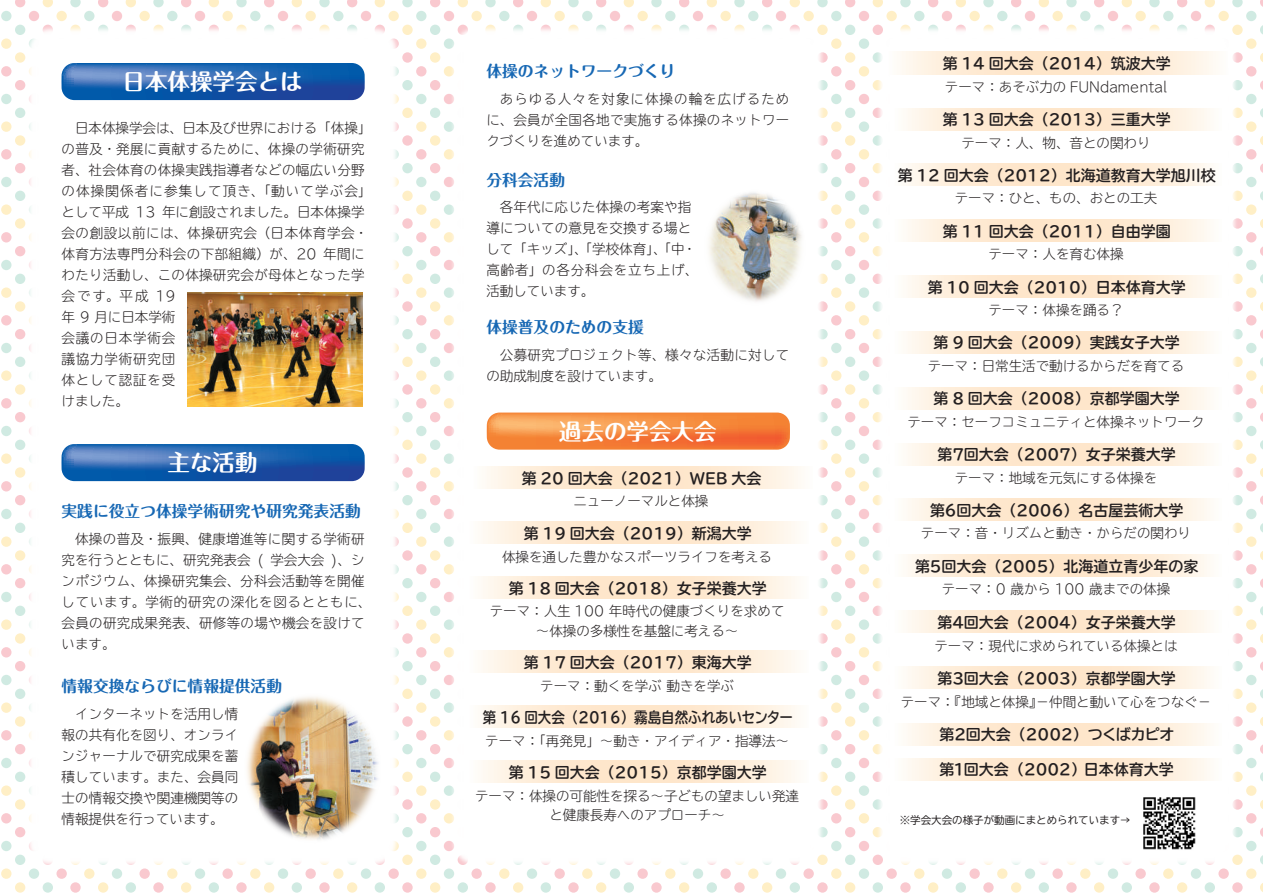
<style>
.page{position:relative;width:1263px;height:893px;background:#fff}
.page>*{position:absolute;margin:0;border:0;box-sizing:border-box;transform-origin:0 0}
.t1{font:700 22.5px "Maru Fo Pro";color:#fff}
.t2{font:700 15.75px "Maru Fo Pro";color:#1768b4}
.t3{font:700 15px "TBUDR Go Std";color:#231f20}
.t4{font:700 15px "TBUDR Go Std";color:#231f20;scale:.9 1}
.t5{font:700 15px "TBUDR Go Std";letter-spacing:-.02em;color:#231f20}
.t6{font:300 13.5px/21px "TBUDR Go Std Super";color:#231f20;text-align:justify}
.t7{font:300 13.5px/21px "TBUDR Go Std Super";letter-spacing:.025em;color:#231f20}
.t8{font:10.5px "TBUDR Go Std";color:#231f20}
</style>
<div class="page">
<img style="left:450px;top:0;width:376px;height:893px">
<img style="left:1px;top:0;width:449px;height:893px">
<img style="left:826px;top:0;width:437px;height:893px">
<svg style="left:61px;top:63px;width:304px;height:37px;background:#2764af"></svg>
<svg style="left:61px;top:444px;width:304px;height:37px;background:#2764af"></svg>
<svg style="left:487px;top:413px;width:303px;height:37px;background:#f58944"></svg>
<img style="left:695px;top:144px;width:125px;height:188px">
<img style="left:244px;top:655px;width:154px;height:232px">
<img style="left:187px;top:292px;width:176px;height:114px">
<svg style="left:467px;top:577px;width:342px;height:22px;background:#feecd8"></svg>
<svg style="left:892px;top:108px;width:329px;height:22px;background:#feecd8"></svg>
<svg style="left:892px;top:164px;width:329px;height:22px;background:#feecd8"></svg>
<svg style="left:892px;top:220px;width:329px;height:22px;background:#feecd8"></svg>
<svg style="left:892px;top:276px;width:329px;height:22px;background:#feecd8"></svg>
<svg style="left:892px;top:331px;width:329px;height:22px;background:#feecd8"></svg>
<svg style="left:892px;top:387px;width:329px;height:22px;background:#feecd8"></svg>
<svg style="left:892px;top:443px;width:329px;height:22px;background:#feecd8"></svg>
<svg style="left:892px;top:499px;width:329px;height:22px;background:#feecd8"></svg>
<svg style="left:892px;top:555px;width:329px;height:22px;background:#feecd8"></svg>
<svg style="left:892px;top:610px;width:329px;height:23px;background:#feecd8"></svg>
<svg style="left:892px;top:667px;width:329px;height:22px;background:#feecd8"></svg>
<svg style="left:892px;top:723px;width:329px;height:22px;background:#feecd8"></svg>
<svg style="left:892px;top:758px;width:329px;height:22px;background:#feecd8"></svg>
<svg style="left:467px;top:651px;width:342px;height:22px;background:#feecd8"></svg>
<svg style="left:467px;top:521px;width:342px;height:22px;background:#feecd8"></svg>
<svg style="left:471px;top:466px;width:342px;height:22px;background:#feecd8"></svg>
<svg style="left:467px;top:706px;width:342px;height:22px;background:#feecd8"></svg>
<svg style="left:886px;top:52px;width:342px;height:22px;background:#feecd8"></svg>
<svg style="left:467px;top:761px;width:342px;height:22px;background:#feecd8"></svg>
<img style="left:1137px;top:790px;width:64px;height:65px">
<h1 class="t1" style="left:123px;top:63px;width:181px">日本体操学会とは</h1>
<p class="t7" style="left:62px;top:117px;width:311px">　日本体操学会は、日本及び世界における「体操」の普及・発展に貢献するために、体操の学術研究者、社会体育の体操実践指導者などの幅広い分野の体操関係者に参集して頂き、「動いて学ぶ会」として平成 13 年に創設されました。日本体操学会の創設以前には、体操研究会（日本体育学会・体育方法専門分科会の下部組織）が、20 年間にわたり活動し、この体操研究会が母体となった学会です。平成 19<br>年 9 月に日本学術<br>会議の日本学術会<br>議協力学術研究団<br>体として認証を受<br>けました。</p>
<h1 class="t1" style="left:168px;top:444px;width:91px">主な活動</h1>
<p class="t2" style="left:62px;top:498px;width:301px">実践に役立つ体操学術研究や研究発表活動</p>
<p class="t7" style="left:62px;top:528px;width:311px">　体操の普及・振興、健康増進等に関する学術研究を行うとともに、研究発表会 ( 学会大会 )、シンポジウム、体操研究集会、分科会活動等を開催しています。学術的研究の深化を図るとともに、会員の研究成果発表、研修等の場や機会を設けています。</p>
<p class="t2" style="left:62px;top:673px;width:222px">情報交換ならびに情報提供活動</p>
<p class="t6" style="left:62px;top:703px;width:178px">　インターネットを活用し情報の共有化を図り、オンラインジャーナルで研究成果を蓄積しています。また、会員同士の情報交換や関連機関等の情報提供を行っています。</p>
<p class="t2" style="left:486px;top:58px;width:190px">体操のネットワークづくり</p>
<p class="t6" style="left:486px;top:88px;width:305px">　あらゆる人々を対象に体操の輪を広げるために、会員が全国各地で実施する体操のネットワークづくりを進めています。</p>
<p class="t2" style="left:486px;top:168px;width:80px">分科会活動</p>
<p class="t6" style="left:486px;top:196px;width:213px;text-align:left">　各年代に応じた体操の考案や指導についての意見を交換する場として「キッズ」、「学校体育」、「中・高齢者」の各分科会を立ち上げ、活動しています。</p>
<p class="t2" style="left:486px;top:314px;width:159px">体操普及のための支援</p>
<p class="t7" style="left:486px;top:344px;width:305px">　公募研究プロジェクト等、様々な活動に対しての助成制度を設けています。</p>
<h1 class="t1" style="left:559px;top:413px;width:159px">過去の学会大会</h1>
<p class="t3" style="left:522px;top:466px;width:241px">第 20 回大会（2021）WEB 大会</p>
<p class="t6" style="left:573px;top:490px;width:136px">ニューノーマルと体操</p>
<p class="t3" style="left:524px;top:521px;width:230px">第 19 回大会（2019）新潟大学</p>
<p class="t6" style="left:502px;top:546px;width:272px">体操を通した豊かなスポーツライフを考える</p>
<p class="t3" style="left:509px;top:576px;width:260px">第 18 回大会（2018）女子栄養大学</p>
<p class="t6" style="left:490px;top:601px;width:296px;line-height:19.5px;text-align:center">テーマ：人生 100 年時代の健康づくりを求めて～体操の多様性を基盤に考える～</p>
<p class="t3" style="left:524px;top:650px;width:230px">第 17 回大会（2017）東海大学</p>
<p class="t6" style="left:540px;top:675px;width:195px">テーマ：動くを学ぶ 動きを学ぶ</p>
<p class="t4" style="left:483px;top:705px;width:346px">第 16 回大会（2016）霧島自然ふれあいセンター</p>
<p class="t6" style="left:485px;top:730px;width:305px">テーマ：「再発見」～動き・アイディア・指導法～</p>
<p class="t3" style="left:509px;top:760px;width:260px">第 15 回大会（2015）京都学園大学</p>
<p class="t6" style="left:475px;top:785px;width:326px;line-height:19.5px;text-align:center">テーマ：体操の可能性を探る～子どもの望ましい発達と健康長寿へのアプローチ～</p>
<p class="t3" style="left:943px;top:51px;width:230px">第 14 回大会（2014）筑波大学</p>
<p class="t6" style="left:945px;top:76px;width:224px">テーマ：あそぶ力の FUNdamental</p>
<p class="t3" style="left:943px;top:107px;width:230px">第 13 回大会（2013）三重大学</p>
<p class="t6" style="left:961px;top:132px;width:190px">テーマ：人、物、音との関わり</p>
<p class="t3" style="left:898px;top:163px;width:320px">第 12 回大会（2012）北海道教育大学旭川校</p>
<p class="t6" style="left:955px;top:187px;width:204px">テーマ：ひと、もの、おとの工夫</p>
<p class="t3" style="left:943px;top:219px;width:230px">第 11 回大会（2011）自由学園</p>
<p class="t6" style="left:988px;top:243px;width:136px">テーマ：人を育む体操</p>
<p class="t3" style="left:928px;top:275px;width:260px">第 10 回大会（2010）日本体育大学</p>
<p class="t6" style="left:988px;top:299px;width:136px">テーマ：体操を踊る？</p>
<p class="t3" style="left:933px;top:331px;width:248px">第 9 回大会（2009）実践女子大学</p>
<p class="t6" style="left:928px;top:355px;width:258px">テーマ：日常生活で動けるからだを育てる</p>
<p class="t3" style="left:933px;top:386px;width:248px">第 8 回大会（2008）京都学園大学</p>
<p class="t6" style="left:907px;top:411px;width:298px">テーマ：セーフコミュニティと体操ネットワーク</p>
<p class="t3" style="left:937px;top:442px;width:240px">第７回大会（2007）女子栄養大学</p>
<p class="t6" style="left:955px;top:467px;width:204px">テーマ：地域を元気にする体操を</p>
<p class="t3" style="left:930px;top:498px;width:255px">第６回大会（2006）名古屋芸術大学</p>
<p class="t6" style="left:921px;top:522px;width:271px">テーマ：音・リズムと動き・からだの関わり</p>
<p class="t3" style="left:915px;top:554px;width:285px">第５回大会（2005）北海道立青少年の家</p>
<p class="t6" style="left:942px;top:578px;width:230px">テーマ：0 歳から 100 歳までの体操</p>
<p class="t3" style="left:937px;top:610px;width:240px">第４回大会（2004）女子栄養大学</p>
<p class="t6" style="left:934px;top:635px;width:244px">テーマ：現代に求められている体操とは</p>
<p class="t3" style="left:937px;top:667px;width:240px">第３回大会（2003）京都学園大学</p>
<p class="t6" style="left:901px;top:691px;width:312px">テーマ：『地域と体操』－仲間と動いて心をつなぐ－</p>
<p class="t5" style="left:939px;top:722px;width:237px">第２回大会（2002）つくばカピオ</p>
<p class="t3" style="left:939px;top:757px;width:236px">第１回大会（2002）日本体育大学</p>
<p class="t8" style="left:900px;top:812px;width:232px">※学会大会の様子が動画にまとめられています→</p>
</div>
